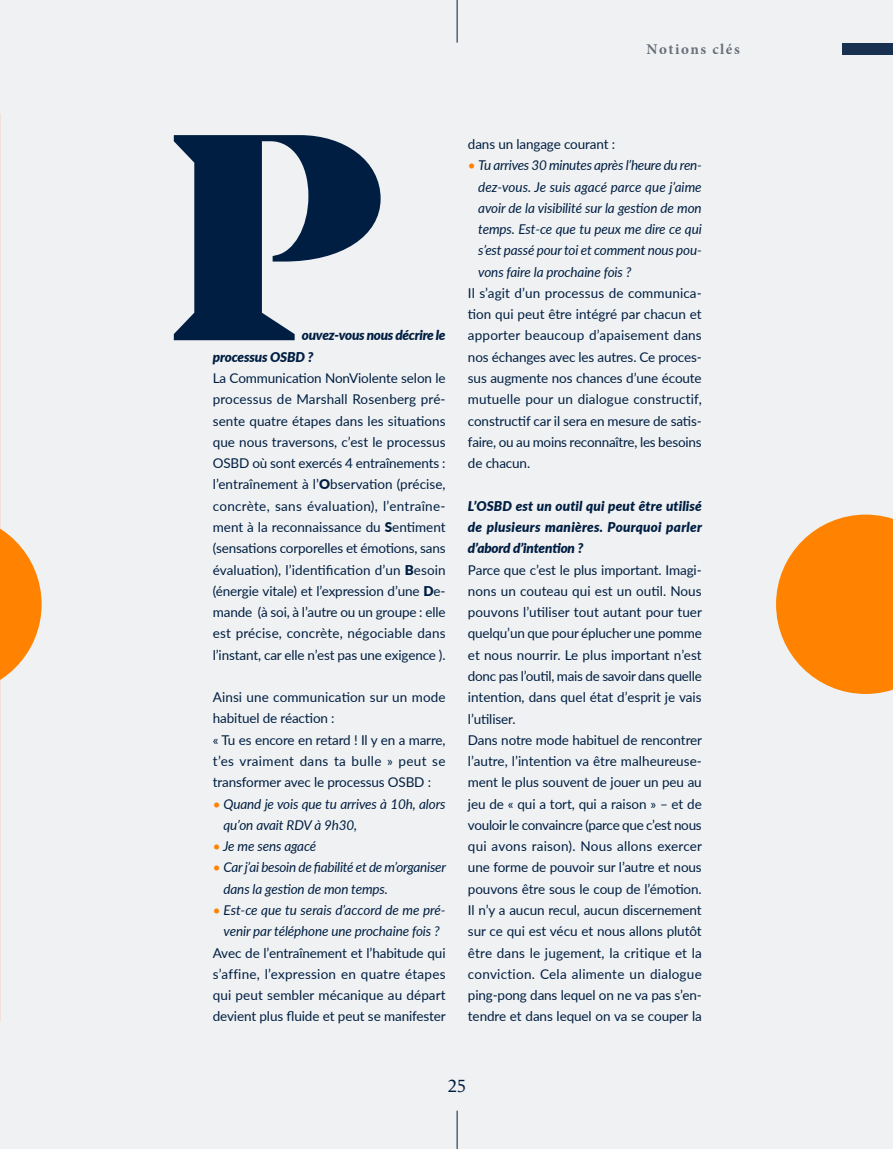
<style>
.page{position:relative;width:893px;height:1149px;background:#fff}
.page>*{position:absolute;margin:0;border:0;box-sizing:border-box;transform-origin:0 0}
.t1{font:18px "Le Monde Journal Std";color:#001e42}
.t2{font:700 15px "Minion Pro";letter-spacing:.1em;color:#616773}
.t3{font:13.5px/21.3px "Lato";letter-spacing:-.01em;color:#001e42;text-align:justify}
.t4{font:italic 13.5px/21.3px "Lato";letter-spacing:-.01em;color:#001e42}
.t5{font:italic 900 13.5px/21.3px "Lato";letter-spacing:-.01em;color:#001e42}
.s1{font-weight:900}
.s2{color:#ff8200}
</style>
<div class="page">
<div style="left:1px;top:0;width:892px;height:1148px;background:#eff1f2"></div>
<hr style="left:457px;top:0;width:1px;height:43px;background:#001e42">
<hr style="left:457px;top:1110px;width:1px;height:38px;background:#001e42">
<div style="left:842px;top:44px;width:51px;height:11px;background:#183150"></div>
<svg style="left:0;top:514px;width:42px;height:179px"></svg>
<svg style="left:776px;top:514px;width:117px;height:179px"></svg>
<svg style="left:174px;top:135px;width:207px;height:205px;fill:#001e42"></svg>
<p class="t2" style="left:647px;top:38px;width:95px">Notions clés</p>
<p class="t5" style="left:213px;top:324px;width:234px;text-indent:89px">ouvez-vous nous décrire le processus OSBD ?</p>
<p class="t3" style="left:213px;top:367px;width:234px">La Communication NonViolente selon le processus de Marshall Rosenberg pré&shy;sente quatre étapes dans les situations que nous traversons, c’est le processus OSBD où sont exercés 4 entraînements : l’entraînement à l’<span class="s1">O</span>bservation (précise, concrète, sans évaluation), l’entraîne&shy;ment à la reconnaissance du <span class="s1">S</span>entiment (sensations corporelles et émotions, sans évaluation), l’identification d’un <span class="s1">B</span>esoin (énergie vitale) et l’expression d’une <span class="s1">D</span>e&shy;mande (à soi, à l’autre ou un groupe : elle est précise, concrète, négociable dans l’instant, car elle n’est pas une exigence ).</p>
<p class="t3" style="left:213px;top:685px;width:234px;text-align:left">Ainsi une communication sur un mode habituel de réaction :<br>« Tu es encore en retard ! Il y en a marre, t’es vraiment dans ta bulle » peut se transformer avec le processus OSBD :</p>
<p class="t4" style="left:224px;top:792px;width:223px;text-indent:-11px"><span class="s2">•</span> Quand je vois que tu arrives à 10h, alors qu’on avait RDV à 9h30,</p>
<p class="t4" style="left:213px;top:834px;width:105px"><span class="s2">•</span> Je me sens agacé</p>
<p class="t4" style="left:224px;top:856px;width:224px;text-indent:-11px"><span class="s2">•</span> Car j’ai besoin de fiabilité et de m’organiser dans la gestion de mon temps.</p>
<p class="t4" style="left:213px;top:898px;width:234px;text-align:center"><span class="s2">•</span> Est-ce que tu serais d’accord de me pré&shy;venir par téléphone une prochaine fois ?</p>
<p class="t3" style="left:213px;top:941px;width:235px">Avec de l’entraînement et l’habitude qui s’affine, l’expression en quatre étapes qui peut sembler mécanique au départ devient plus fluide et peut se manifester</p>
<p class="t3" style="left:468px;top:133px;width:149px">dans un langage courant :</p>
<p class="t4" style="left:478px;top:154px;width:225px;text-align:justify;text-indent:-10px"><span class="s2">•</span> Tu arrives 30 minutes après l’heure du ren&shy;dez-vous. Je suis agacé parce que j’aime avoir de la visibilité sur la gestion de mon temps. Est-ce que tu peux me dire ce qui s’est passé pour toi et comment nous pou&shy;vons faire la prochaine fois ?</p>
<p class="t3" style="left:468px;top:282px;width:235px">Il s’agit d’un processus de communica&shy;tion qui peut être intégré par chacun et apporter beaucoup d’apaisement dans nos échanges avec les autres. Ce proces&shy;sus augmente nos chances d’une écoute mutuelle pour un dialogue constructif, constructif car il sera en mesure de satis&shy;faire, ou au moins reconnaître, les besoins de chacun.</p>
<p class="t5" style="left:468px;top:494px;width:236px;text-align:justify">L’OSBD est un outil qui peut être utilisé de plusieurs manières. Pourquoi parler d’abord d’intention ?</p>
<p class="t3" style="left:468px;top:558px;width:236px;text-align:left">Parce que c’est le plus important. Imagi&shy;nons un couteau qui est un outil. Nous pouvons l’utiliser tout autant pour tuer quelqu’un que pour éplucher une pomme et nous nourrir. Le plus important n’est donc pas l’outil, mais de savoir dans quelle intention, dans quel état d’esprit je vais l’utiliser.<br>Dans notre mode habituel de rencontrer l’autre, l’intention va être malheureuse&shy;ment le plus souvent de jouer un peu au jeu de « qui a tort, qui a raison » – et de vouloir le convaincre (parce que c’est nous qui avons raison). Nous allons exercer une forme de pouvoir sur l’autre et nous pouvons être sous le coup de l’émotion.<br>Il n’y a aucun recul, aucun discernement sur ce qui est vécu et nous allons plutôt être dans le jugement, la critique et la conviction. Cela alimente un dialogue ping-pong dans lequel on ne va pas s’en&shy;tendre et dans lequel on va se couper la</p>
<h1 class="t1" style="left:448px;top:1075px;width:20px">25</h1>
</div>
